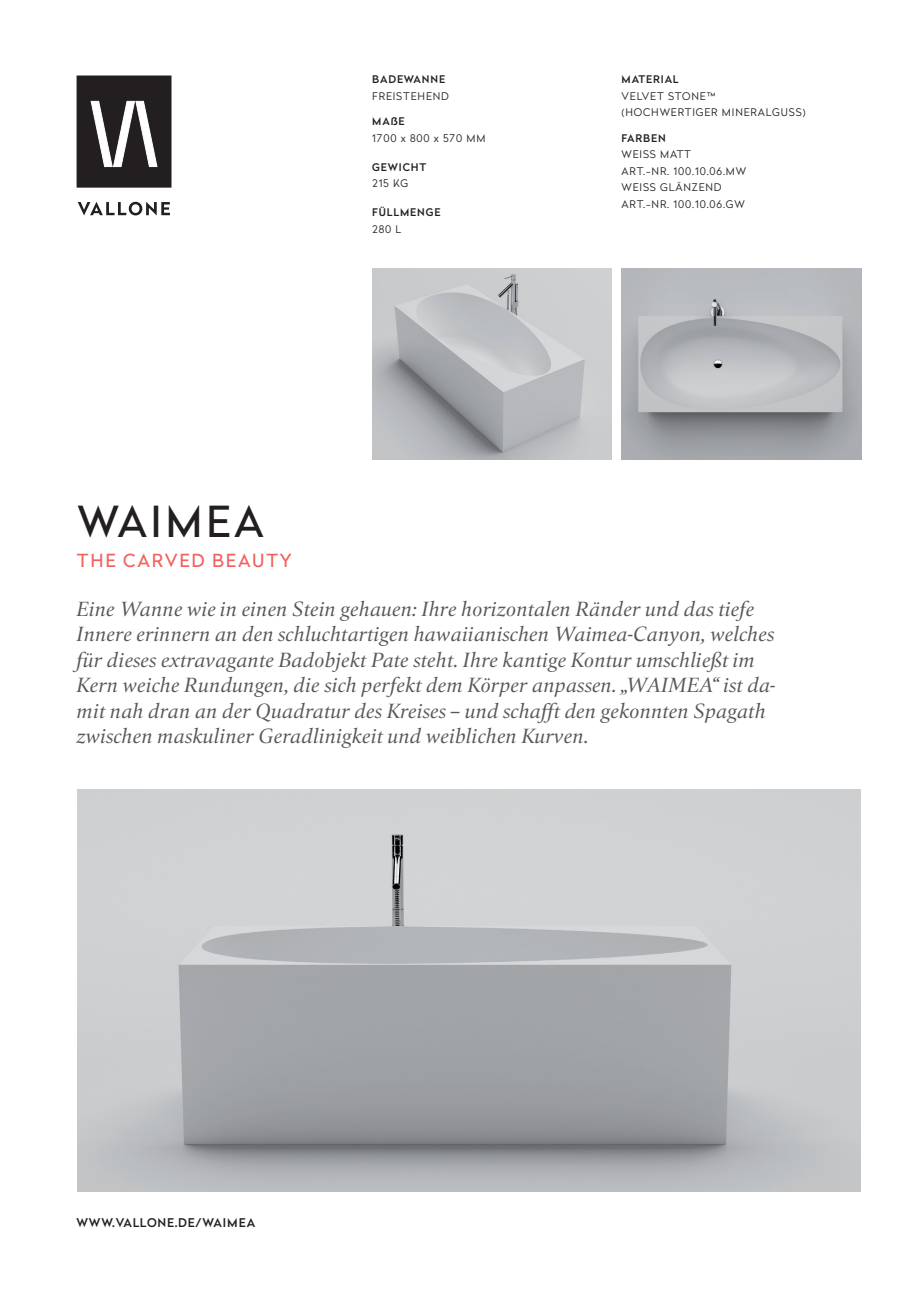
<style>
.page{position:relative;width:919px;height:1289px;background:#fff}
.page>*{position:absolute;margin:0;border:0;box-sizing:border-box;transform-origin:0 0}
.t1{font:42.6px "Radikal";letter-spacing:.08em;color:#231f20}
.t2{font:italic 21px/25.5px "Quant";color:#57585a}
.t3{font:18px "Radikal";letter-spacing:.1em;color:#f1615e}
.t4{font:500 12px "Radikal";letter-spacing:.06em;color:#231f20}
.t5{font:300 10.5px/16.5px "Radikal";letter-spacing:.08em;color:#231f20}
.t6{font:500 10.5px "Radikal";letter-spacing:.08em;color:#231f20}
</style>
<div class="page">
<img style="left:78px;top:789px;width:782px;height:402px">
<img style="left:372px;top:268px;width:239px;height:192px">
<img style="left:621px;top:268px;width:240px;height:192px">
<svg style="left:78px;top:202px;width:92px;height:13px"></svg>
<div style="left:78px;top:77px;width:92px;height:109px;background:#231f20"></div>
<div style="left:77px;top:75px;width:94px;height:113px;border:3px solid #231f20"></div>
<svg style="left:91px;top:101px;width:66px;height:66px"></svg>
<p class="t6" style="left:372px;top:72px;width:74px">BADEWANNE</p>
<p class="t5" style="left:372px;top:87px;width:78px">FREISTEHEND</p>
<p class="t6" style="left:372px;top:114px;width:34px">MAßE</p>
<p class="t5" style="left:372px;top:129px;width:115px">1700 x 800 x 570 MM</p>
<p class="t6" style="left:372px;top:159px;width:55px">GEWICHT</p>
<p class="t5" style="left:372px;top:175px;width:37px">215 KG</p>
<p class="t6" style="left:372px;top:205px;width:70px">FÜLLMENGE</p>
<p class="t5" style="left:372px;top:220px;width:30px">280 L</p>
<p class="t6" style="left:621px;top:72px;width:59px">MATERIAL</p>
<p class="t5" style="left:621px;top:87px;width:185px">VELVET STONE™ (HOCHWERTIGER MINERALGUSS)</p>
<p class="t6" style="left:621px;top:130px;width:46px">FARBEN</p>
<p class="t5" style="left:621px;top:146px;width:126px">WEISS MATT<br>ART.-NR. 100.10.06.MW<br>WEISS GLÄNZEND<br>ART.-NR. 100.10.06.GW</p>
<h1 class="t1" style="left:77px;top:491px;width:188px">WAIMEA</h1>
<p class="t3" style="left:77px;top:548px;width:216px">THE CARVED BEAUTY</p>
<p class="t2" style="left:77px;top:595px;width:700px">Eine Wanne wie in einen Stein gehauen: Ihre horizontalen Ränder und das tiefe Innere erinnern an den schluchtartigen hawaiianischen Waimea-Canyon, welches für dieses extravagante Badobjekt Pate steht. Ihre kantige Kontur umschließt im Kern weiche Rundungen, die sich perfekt dem Körper anpassen. „WAIMEA“ ist da&shy;mit nah dran an der Quadratur des Kreises – und schafft den gekonnten Spagath zwischen maskuliner Geradlinigkeit und weiblichen Kurven.</p>
<p class="t4" style="left:77px;top:1214px;width:180px">WWW.VALLONE.DE/WAIMEA</p>
</div>
